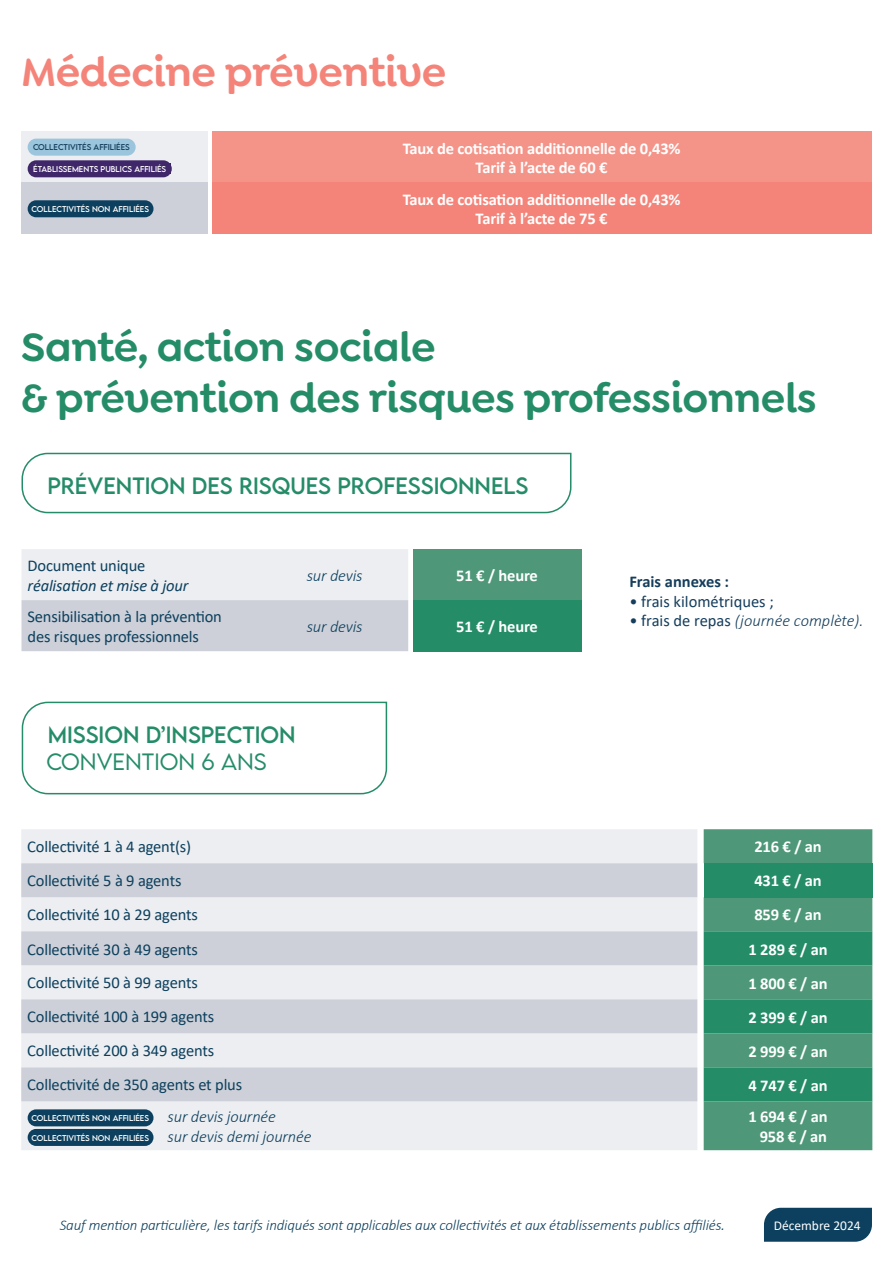
<style>
.page{position:relative;width:893px;height:1263px;background:#fff}
.page>*{position:absolute;margin:0;border:0;box-sizing:border-box;transform-origin:0 0}
.t1{font:600 42px "Goldplay Alt";letter-spacing:-.01em;color:#258c68}
.t2{font:600 42px "Goldplay Alt";letter-spacing:-.01em;color:#f48479}
.t3{font:21px "LEMONMILK";color:#258c68}
.t4{font:300 21px "LEMONMILK";color:#258c68}
.t5{font:16.5px "Calibri";letter-spacing:-.01em;color:#0d405e}
.t6{font:700 16.5px "Calibri";letter-spacing:-.01em;color:#fff}
.t7{font:italic 300 16.5px "Calibri";letter-spacing:-.01em;color:#0d405e}
.t8{font:italic 300 16.5px "Calibri";color:#153e5c}
.t9{font:italic 16.5px "Calibri";letter-spacing:-.01em;color:#0d405e}
.t10{font:16.5px "Calibri";color:#153e5c}
.t11{font:700 16.5px "Calibri";color:#153e5c}
.t12{font:italic 300 15px "Calibri";letter-spacing:-.01em;color:#0d405e}
.t13{font:13.5px "Calibri";color:#fff}
.t14{font:7.5px "LEMONMILK";color:#fff}
.t15{font:7.5px "LEMONMILK";color:#153e5c}
.s1{font-weight:400;font-style:normal}
.s2{font-size:16.5px}
</style>
<div class="page">
<svg style="left:21px;top:701px;width:367px;height:94px"></svg>
<div style="left:21px;top:829px;width:676px;height:321px;background:#eceef1"></div>
<div style="left:704px;top:829px;width:168px;height:321px;background:#4e9879"></div>
<svg style="left:21px;top:863px;width:676px;height:238px;background:#dadde2"></svg>
<div style="left:704px;top:863px;width:168px;height:34px;background:#258c68"></div>
<svg style="left:704px;top:931px;width:168px;height:170px;background:#36916f"></svg>
<div style="left:28px;top:1109px;width:125px;height:17px;background:#0d405e;border-radius:9px"></div>
<div style="left:28px;top:1129px;width:125px;height:17px;background:#0d405e;border-radius:9px"></div>
<svg style="left:21px;top:452px;width:551px;height:62px"></svg>
<div style="left:413px;top:549px;width:168px;height:51px;background:#4e9879"></div>
<svg style="left:22px;top:549px;width:386px;height:102px;background:#dcdfe4"></svg>
<div style="left:413px;top:600px;width:168px;height:51px;background:#258c68"></div>
<div style="left:21px;top:132px;width:186px;height:51px;background:#eceef1"></div>
<div style="left:212px;top:132px;width:659px;height:51px;background:#f49489"></div>
<div style="left:21px;top:183px;width:186px;height:51px;background:#cdd0d8"></div>
<div style="left:212px;top:183px;width:659px;height:51px;background:#f48479"></div>
<div style="left:28px;top:200px;width:125px;height:17px;background:#0d405e;border-radius:9px"></div>
<div style="left:28px;top:139px;width:108px;height:17px;background:#9bc4dd;border-radius:9px"></div>
<div style="left:764px;top:1208px;width:108px;height:34px;background:#0d405e"></div>
<div style="left:28px;top:160px;width:144px;height:17px;background:#3f276a;border-radius:9px"></div>
<p class="t2" style="left:21px;top:46px;width:426px">Médecine préventive</p>
<p class="t15" style="left:33px;top:142px;width:98px">COLLECTIVITÉS AFFILIÉES</p>
<p class="t14" style="left:33px;top:164px;width:134px">ÉTABLISSEMENTS PUBLICS AFFILIÉS</p>
<p class="t14" style="left:32px;top:204px;width:119px">COLLECTIVITÉS NON AFFILIÉES</p>
<p class="t6" style="left:403px;top:136px;width:279px">Taux de cotisation additionnelle de 0,43%</p>
<p class="t6" style="left:476px;top:156px;width:133px">Tarif à l’acte de 60 €</p>
<p class="t6" style="left:403px;top:187px;width:279px">Taux de cotisation additionnelle de 0,43%</p>
<p class="t6" style="left:476px;top:207px;width:133px">Tarif à l’acte de 75 €</p>
<p class="t1" style="left:21px;top:321px;width:416px">Santé, action sociale</p>
<p class="t1" style="left:21px;top:372px;width:797px">&amp; prévention des risques professionnels</p>
<p class="t3" style="left:48px;top:472px;width:482px">PRÉVENTION DES RISQUES PROFESSIONNELS</p>
<p class="t5" style="left:28px;top:554px;width:119px">Document unique</p>
<p class="t9" style="left:28px;top:574px;width:163px">réalisation et mise à jour</p>
<p class="t5" style="left:28px;top:605px;width:196px">Sensibilisation à la prévention</p>
<p class="t5" style="left:28px;top:625px;width:173px">des risques professionnels</p>
<p class="t7" style="left:307px;top:565px;width:57px">sur devis</p>
<p class="t6" style="left:456px;top:564px;width:83px">51 € / heure</p>
<p class="t7" style="left:307px;top:616px;width:57px">sur devis</p>
<p class="t6" style="left:456px;top:615px;width:83px">51 € / heure</p>
<p class="t3" style="left:48px;top:721px;width:249px">MISSION D’INSPECTION</p>
<p class="t4" style="left:46px;top:748px;width:222px">CONVENTION 6 ANS</p>
<p class="t11" style="left:629px;top:569px;width:101px">Frais annexes :</p>
<p class="t10" style="left:629px;top:590px;width:146px">• frais kilométriques ;</p>
<p class="t8" style="left:629px;top:611px;width:236px"><span class="s1">• frais de repas</span> (journée complète).</p>
<p class="t5" style="left:27px;top:835px;width:165px">Collectivité 1 à 4 agent(s)</p>
<p class="t6" style="left:754px;top:835px;width:69px">216 € / an</p>
<p class="t5" style="left:27px;top:869px;width:156px">Collectivité 5 à 9 agents</p>
<p class="t6" style="left:754px;top:869px;width:69px">431 € / an</p>
<p class="t5" style="left:27px;top:903px;width:172px">Collectivité 10 à 29 agents</p>
<p class="t6" style="left:754px;top:903px;width:69px">859 € / an</p>
<p class="t5" style="left:27px;top:937px;width:172px">Collectivité 30 à 49 agents</p>
<p class="t6" style="left:748px;top:937px;width:81px">1 289 € / an</p>
<p class="t5" style="left:27px;top:971px;width:172px">Collectivité 50 à 99 agents</p>
<p class="t6" style="left:748px;top:971px;width:81px">1 800 € / an</p>
<p class="t5" style="left:27px;top:1005px;width:189px">Collectivité 100 à 199 agents</p>
<p class="t6" style="left:748px;top:1005px;width:81px">2 399 € / an</p>
<p class="t5" style="left:27px;top:1039px;width:189px">Collectivité 200 à 349 agents</p>
<p class="t6" style="left:748px;top:1039px;width:81px">2 999 € / an</p>
<p class="t5" style="left:27px;top:1073px;width:216px">Collectivité de 350 agents et plus</p>
<p class="t6" style="left:748px;top:1073px;width:81px">4 747 € / an</p>
<p class="t7" style="left:168px;top:1106px;width:110px">sur devis journée</p>
<p class="t7" style="left:168px;top:1126px;width:145px">sur devis demi journée</p>
<p class="t6" style="left:748px;top:1105px;width:81px">1 694 € / an</p>
<p class="t6" style="left:760px;top:1125px;width:69px">958 € / an</p>
<p class="t14" style="left:32px;top:1113px;width:119px">COLLECTIVITÉS NON AFFILIÉES</p>
<p class="t14" style="left:32px;top:1133px;width:119px">COLLECTIVITÉS NON AFFILIÉES</p>
<p class="t12" style="left:60px;top:1216px;width:667px">Sauf mention particulière, les tarifs indiqués sont applicables aux collectivités et aux établissements publics affiliés<span class="s2">.</span></p>
<p class="t13" style="left:774px;top:1216px;width:89px">Décembre 2024</p>
</div>
